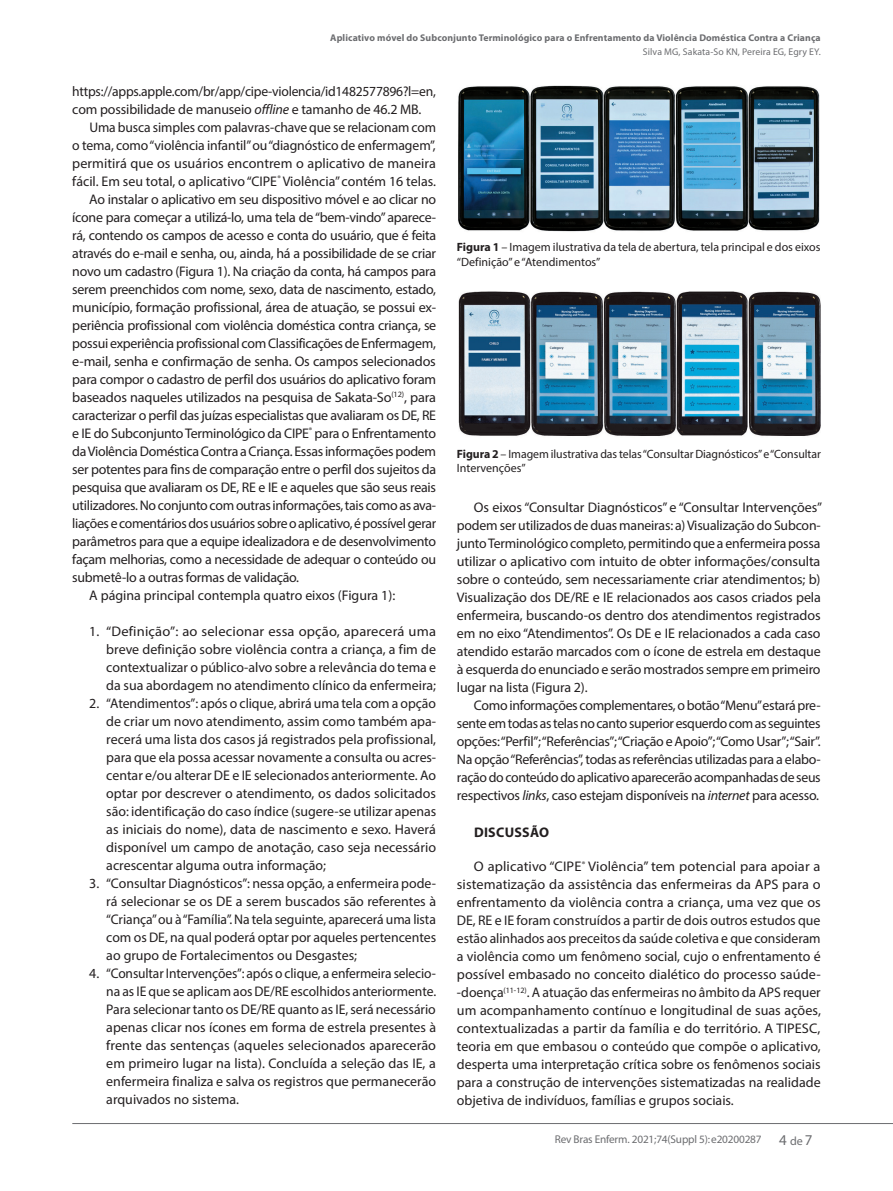
<style>
.page{position:relative;width:893px;height:1191px;background:#fff}
.page>*{position:absolute;margin:0;border:0;box-sizing:border-box;transform-origin:0 0}
.t1{font:13.95px/18px "Myriad Pro";letter-spacing:-.02em;color:#231f20;text-align:justify}
.t2{font:13.95px "Myriad Pro";color:#231f20}
.t3{font:13.95px "Myriad Pro";letter-spacing:.005em;color:#231f20}
.t4{font:700 13.95px "Myriad Pro";letter-spacing:.02em;color:#231f20}
.t5{font:12px/14.4px "Myriad Pro";letter-spacing:-.005em;color:#231f20}
.t6{font:11.25px "Myriad Pro";letter-spacing:-.015em;color:#6c6d70}
.t7{font:700 9.75px "Myriad Pro";letter-spacing:.01em;color:#6c6d70}
.t8{font:9.75px "Myriad Pro";letter-spacing:.01em;color:#6c6d70}
.s1{font-style:italic}
.s2{font-weight:700}
.s3{font-size:15px}
.s4{font-size:12px}
</style>
<div class="page">
<hr style="left:72px;top:1123px;width:821px;height:1px;background:#6c6d70">
<img style="left:458px;top:85px;width:362px;height:147px">
<img style="left:458px;top:291px;width:363px;height:145px">
<p class="t7" style="left:330px;top:33px;width:492px">Aplicativo móvel do Subconjunto Terminológico para o Enfrentamento da Violência Doméstica Contra a Criança</p>
<p class="t8" style="left:643px;top:46px;width:179px">Silva MG, Sakata-So KN, Pereira EG, Egry EY.</p>
<p class="t1" style="left:72px;top:82px;width:365px">https://apps.apple.com/br/app/cipe-violencia/id1482577896?l=en, com possibilidade de manuseio <span class="s1">offline</span> e tamanho de 46.2 MB.</p>
<p class="t1" style="left:89px;top:118px;width:348px">Uma busca simples com palavras-chave que se relacionam com</p>
<p class="t1" style="left:72px;top:136px;width:365px">o tema, como “violência infantil” ou “diagnóstico de enfermagem”,</p>
<p class="t3" style="left:72px;top:154px;width:365px">permitirá que os usuários encontrem o aplicativo de maneira</p>
<p class="t2" style="left:72px;top:172px;width:365px">fácil. Em seu total, o aplicativo “CIPE<sup>®</sup> Violência” contém 16 telas.</p>
<p class="t1" style="left:89px;top:190px;width:348px">Ao instalar o aplicativo em seu dispositivo móvel e ao clicar no</p>
<p class="t1" style="left:72px;top:208px;width:365px">ícone para começar a utilizá-lo, uma tela de “bem-vindo” aparece-</p>
<p class="t1" style="left:72px;top:226px;width:365px">rá, contendo os campos de acesso e conta do usuário, que é feita</p>
<p class="t1" style="left:72px;top:244px;width:365px">através do e-mail e senha, ou, ainda, há a possibilidade de se criar</p>
<p class="t1" style="left:72px;top:262px;width:365px">novo um cadastro (Figura 1). Na criação da conta, há campos para</p>
<p class="t1" style="left:72px;top:280px;width:365px">serem preenchidos com nome, sexo, data de nascimento, estado,</p>
<p class="t1" style="left:72px;top:298px;width:365px">município, formação profissional, área de atuação, se possui ex-</p>
<p class="t1" style="left:72px;top:316px;width:366px">periência profissional com violência doméstica contra criança, se</p>
<p class="t1" style="left:72px;top:334px;width:365px">possui experiência profissional com Classificações de Enfermagem,</p>
<p class="t1" style="left:72px;top:352px;width:365px">e-mail, senha e confirmação de senha. Os campos selecionados</p>
<p class="t1" style="left:72px;top:370px;width:365px">para compor o cadastro de perfil dos usuários do aplicativo foram</p>
<p class="t1" style="left:72px;top:388px;width:365px">baseados naqueles utilizados na pesquisa de Sakata-So<sup>(12)</sup>, para</p>
<p class="t1" style="left:72px;top:406px;width:365px">caracterizar o perfil das juízas especialistas que avaliaram os DE, RE</p>
<p class="t1" style="left:72px;top:424px;width:365px">e IE do Subconjunto Terminológico da CIPE<sup>®</sup> para o Enfrentamento</p>
<p class="t1" style="left:72px;top:442px;width:365px">da Violência Doméstica Contra a Criança. Essas informações podem</p>
<p class="t1" style="left:72px;top:460px;width:365px">ser potentes para fins de comparação entre o perfil dos sujeitos da</p>
<p class="t1" style="left:72px;top:478px;width:365px">pesquisa que avaliaram os DE, RE e IE e aqueles que são seus reais</p>
<p class="t1" style="left:72px;top:496px;width:365px">utilizadores. No conjunto com outras informações, tais como as ava-</p>
<p class="t1" style="left:72px;top:514px;width:365px">liações e comentários dos usuários sobre o aplicativo, é possível gerar</p>
<p class="t1" style="left:72px;top:532px;width:365px">parâmetros para que a equipe idealizadora e de desenvolvimento</p>
<p class="t1" style="left:72px;top:550px;width:365px">façam melhorias, como a necessidade de adequar o conteúdo ou</p>
<p class="t1" style="left:72px;top:568px;width:228px">submetê-lo a outras formas de validação.</p>
<p class="t2" style="left:89px;top:586px;width:307px">A página principal contempla quatro eixos (Figura 1):</p>
<p class="t1" style="left:106px;top:622px;width:331px;text-indent:-17px">1. “Definição”: ao selecionar essa opção, aparecerá uma breve definição sobre violência contra a criança, a fim de contextualizar o público-alvo sobre a relevância do tema e da sua abordagem no atendimento clínico da enfermeira;</p>
<p class="t1" style="left:106px;top:694px;width:331px;text-indent:-17px">2. “Atendimentos”: após o clique, abrirá uma tela com a opção de criar um novo atendimento, assim como também apa&shy;recerá uma lista dos casos já registrados pela profissional, para que ela possa acessar novamente a consulta ou acres&shy;centar e/ou alterar DE e IE selecionados anteriormente. Ao optar por descrever o atendimento, os dados solicitados são: identificação do caso índice (sugere-se utilizar apenas as iniciais do nome), data de nascimento e sexo. Haverá disponível um campo de anotação, caso seja necessário acrescentar alguma outra informação;</p>
<p class="t1" style="left:106px;top:874px;width:331px;text-indent:-17px">3. “Consultar Diagnósticos”: nessa opção, a enfermeira pode&shy;rá selecionar se os DE a serem buscados são referentes à “Criança” ou à “Família”. Na tela seguinte, aparecerá uma lista com os DE, na qual poderá optar por aqueles pertencentes ao grupo de Fortalecimentos ou Desgastes;</p>
<p class="t1" style="left:106px;top:964px;width:331px;text-indent:-17px">4. “Consultar Intervenções”: após o clique, a enfermeira selecio&shy;na as IE que se aplicam aos DE/RE escolhidos anteriormente.<br>Para selecionar tanto os DE/RE quanto as IE, será necessário apenas clicar nos ícones em forma de estrela presentes à frente das sentenças (aqueles selecionados aparecerão em primeiro lugar na lista). Concluída a seleção das IE, a enfermeira finaliza e salva os registros que permanecerão arquivados no sistema.</p>
<p class="t5" style="left:457px;top:240px;width:365px"><span class="s2">Figura 1</span> – Imagem ilustrativa da tela de abertura, tela principal e dos eixos “Definição” e “Atendimentos”</p>
<p class="t5" style="left:457px;top:446px;width:365px"><span class="s2">Figura 2</span> – Imagem ilustrativa das telas “Consultar Diagnósticos” e “Consultar<br>Intervenções”</p>
<p class="t1" style="left:457px;top:498px;width:367px;text-indent:17px">Os eixos “Consultar Diagnósticos” e “Consultar Intervenções” podem ser utilizados de duas maneiras: a) Visualização do Subcon&shy;junto Terminológico completo, permitindo que a enfermeira possa utilizar o aplicativo com intuito de obter informações/consulta sobre o conteúdo, sem necessariamente criar atendimentos; b)<br>Visualização dos DE/RE e IE relacionados aos casos criados pela enfermeira, buscando-os dentro dos atendimentos registrados em no eixo “Atendimentos”. Os DE e IE relacionados a cada caso atendido estarão marcados com o ícone de estrela em destaque à esquerda do enunciado e serão mostrados sempre em primeiro lugar na lista (Figura 2).</p>
<p class="t1" style="left:457px;top:696px;width:365px;text-indent:17px">Como informações complementares, o botão “Menu” estará pre&shy;sente em todas as telas no canto superior esquerdo com as seguintes opções: “Perfil”; “Referências”; “Criação e Apoio”; “Como Usar”; “Sair”.<br>Na opção “Referências”, todas as referências utilizadas para a elabo&shy;ração do conteúdo do aplicativo aparecerão acompanhadas de seus respectivos <span class="s1">links</span>, caso estejam disponíveis na <span class="s1">internet</span> para acesso.</p>
<p class="t4" style="left:474px;top:824px;width:77px">DISCUSSÃO</p>
<p class="t1" style="left:457px;top:857px;width:365px;text-indent:17px">O aplicativo “CIPE<sup>®</sup> Violência” tem potencial para apoiar a sistematização da assistência das enfermeiras da APS para o enfrentamento da violência contra a criança, uma vez que os DE, RE e IE foram construídos a partir de dois outros estudos que estão alinhados aos preceitos da saúde coletiva e que consideram a violência como um fenômeno social, cujo o enfrentamento é possível embasado no conceito dialético do processo saúde--doença<sup>(11-12)</sup>. A atuação das enfermeiras no âmbito da APS requer um acompanhamento contínuo e longitudinal de suas ações, contextualizadas a partir da família e do território. A TIPESC, teoria em que embasou o conteúdo que compõe o aplicativo, desperta uma interpretação crítica sobre os fenômenos sociais para a construção de intervenções sistematizadas na realidade objetiva de indivíduos, famílias e grupos sociais.</p>
<p class="t6" style="left:555px;top:1132px;width:259px">Rev Bras Enferm. 2021;74(Suppl 5):e20200287 <span class="s3">4</span> <span class="s4">de</span> <span class="s3">7</span></p>
</div>
